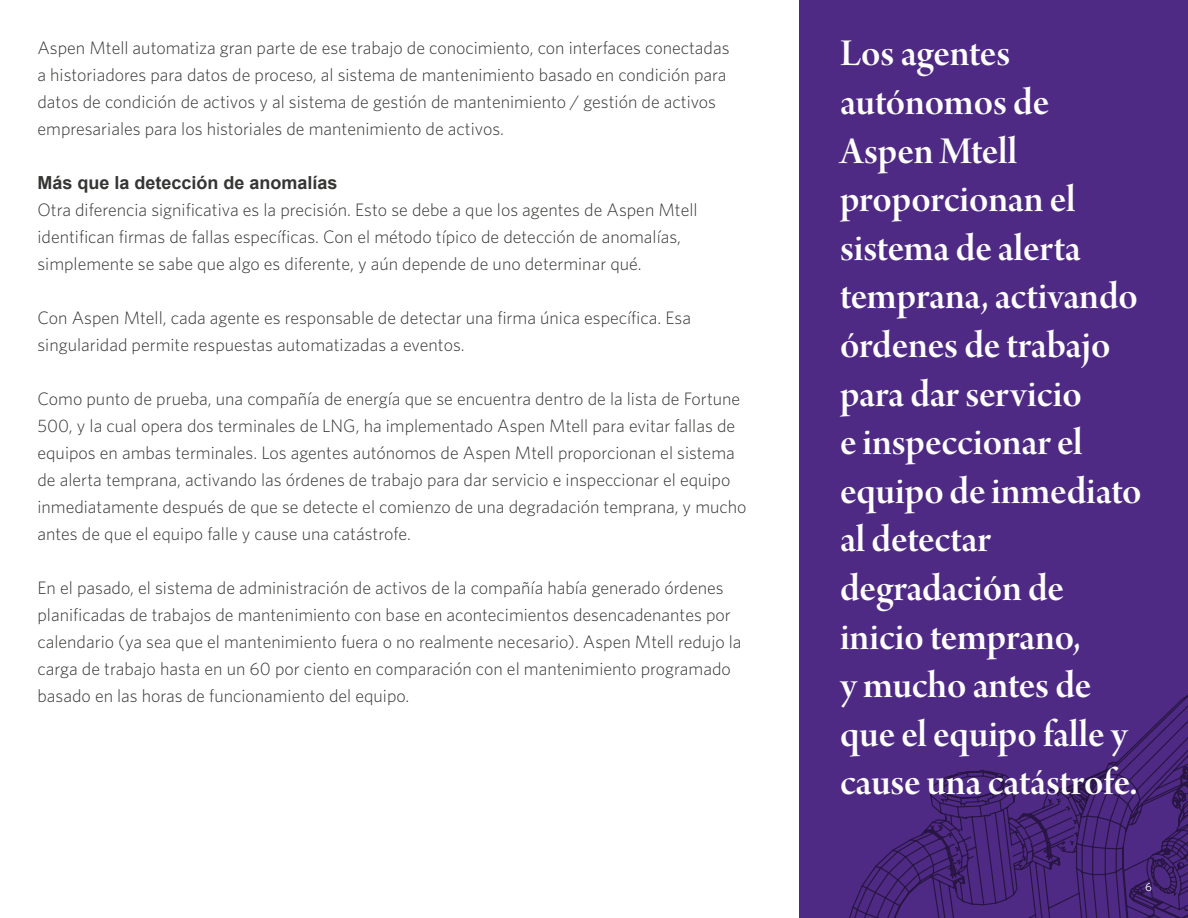
<style>
.page{position:relative;width:1188px;height:918px;background:#fff}
.page>*{position:absolute;margin:0;border:0;box-sizing:border-box;transform-origin:0 0}
.t1{font:40.5px/48.6px "Arno Pro Smbd Display";letter-spacing:-.005em;color:#fff}
.t2{font:300 18px/27px "Whitney";color:#363534}
.t3{font:700 18px "Arial";color:#363534}
.t4{font:12px "Whitney";color:#fff}
</style>
<div class="page">
<div style="left:800px;top:0;width:388px;height:918px;background:#4f2a84"></div>
<svg style="left:849px;top:695px;width:339px;height:223px"></svg>
<p class="t2" style="left:38px;top:34px;width:694px">Aspen Mtell automatiza gran parte de ese trabajo de conocimiento, con interfaces conectadas a historiadores para datos de proceso, al sistema de mantenimiento basado en condición para datos de condición de activos y al sistema de gestión de mantenimiento / gestión de activos empresariales para los historiales de mantenimiento de activos.</p>
<p class="t3" style="left:38px;top:171px;width:302px">Más que la detección de anomalías</p>
<p class="t2" style="left:38px;top:196px;width:662px">Otra diferencia significativa es la precisión. Esto se debe a que los agentes de Aspen Mtell identifican firmas de fallas específicas. Con el método típico de detección de anomalías, simplemente se sabe que algo es diferente, y aún depende de uno determinar qué.</p>
<p class="t2" style="left:38px;top:304px;width:655px">Con Aspen Mtell, cada agente es responsable de detectar una firma única específica. Esa singularidad permite respuestas automatizadas a eventos.</p>
<p class="t2" style="left:38px;top:385px;width:711px">Como punto de prueba, una compañía de energía que se encuentra dentro de la lista de Fortune 500, y la cual opera dos terminales de LNG, ha implementado Aspen Mtell para evitar fallas de equipos en ambas terminales. Los agentes autónomos de Aspen Mtell proporcionan el sistema de alerta temprana, activando las órdenes de trabajo para dar servicio e inspeccionar el equipo inmediatamente después de que se detecte el comienzo de una degradación temprana, y mucho antes de que el equipo falle y cause una catástrofe.</p>
<p class="t2" style="left:38px;top:574px;width:706px">En el pasado, el sistema de administración de activos de la compañía había generado órdenes planificadas de trabajos de mantenimiento con base en acontecimientos desencadenantes por calendario (ya sea que el mantenimiento fuera o no realmente necesario). Aspen Mtell redujo la carga de trabajo hasta en un 60 por ciento en comparación con el mantenimiento programado basado en las horas de funcionamiento del equipo.</p>
<p class="t1" style="left:840px;top:31px;width:303px">Los agentes autónomos de<br>Aspen Mtell proporcionan el sistema de alerta temprana, activando órdenes de trabajo para dar servicio<br>e inspeccionar el equipo de inmediato al detectar degradación de inicio temprano,<br>y mucho antes de que el equipo falle y cause una catástrofe.</p>
<p class="t4" style="left:1145px;top:879px;width:8px">6</p>
</div>
